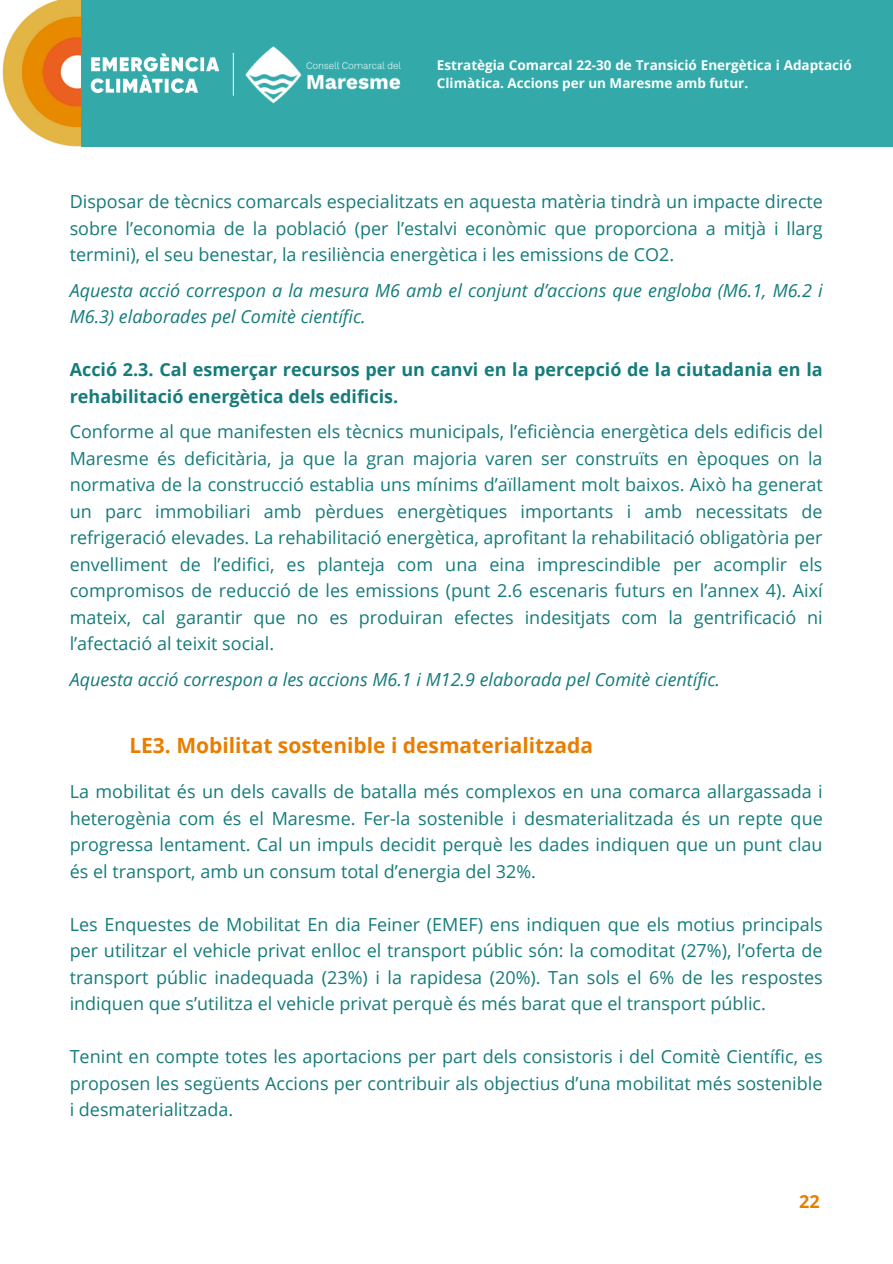
<style>
.page{position:relative;width:893px;height:1264px;background:#fff}
.page>*{position:absolute;margin:0;border:0;box-sizing:border-box;transform-origin:0 0}
.t1{font:700 21px "Open Sans";color:#e87d00}
.t2{font:18px/26.5px "Open Sans";color:#157b7b;text-align:justify}
.t3{font:italic 18px/26.5px "Open Sans";color:#157b7b}
.t4{font:700 18px/26.5px "Open Sans";color:#157b7b}
.t5{font:700 18px "Open Sans";color:#e87d00}
.t6{font:700 13.5px/18px "Open Sans";color:#fefefe}
</style>
<div class="page">
<img style="left:2px;top:0;width:79px;height:147px">
<div style="left:81px;top:0;width:811px;height:146px;background:#33aaa9"></div>
<img style="left:90px;top:53px;width:130px;height:40px">
<img style="left:232px;top:46px;width:170px;height:58px">
<hr style="left:233px;top:53px;width:1px;height:43px;background:#fefefe">
<p class="t6" style="left:437px;top:55px;width:416px">Estratègia Comarcal 22-30 de Transició Energètica i Adaptació<br>Climàtica. Accions per un Maresme amb futur.</p>
<p class="t2" style="left:70px;top:188px;width:754px">Disposar de tècnics comarcals especialitzats en aquesta matèria tindrà un impacte directe sobre l’economia de la població (per l’estalvi econòmic que proporciona a mitjà i llarg termini), el seu benestar, la resiliència energètica i les emissions de CO2.</p>
<p class="t3" style="left:70px;top:277px;width:754px">Aquesta acció correspon a la mesura M6 amb el conjunt d’accions que engloba (M6.1, M6.2 i<br>M6.3) elaborades pel Comitè científic.</p>
<p class="t4" style="left:70px;top:356px;width:754px">Acció 2.3. Cal esmerçar recursos per un canvi en la percepció de la ciutadania en la rehabilitació energètica dels edificis.</p>
<p class="t2" style="left:70px;top:418px;width:754px">Conforme al que manifesten els tècnics municipals, l’eficiència energètica dels edificis del Maresme és deficitària, ja que la gran majoria varen ser construïts en èpoques on la normativa de la construcció establia uns mínims d’aïllament molt baixos. Això ha generat un parc immobiliari amb pèrdues energètiques importants i amb necessitats de refrigeració elevades. La rehabilitació energètica, aprofitant la rehabilitació obligatòria per envelliment de l’edifici, es planteja com una eina imprescindible per acomplir els compromisos de reducció de les emissions (punt 2.6 escenaris futurs en l’annex 4). Així mateix, cal garantir que no es produiran efectes indesitjats com la gentrificació ni l’afectació al teixit social.</p>
<p class="t3" style="left:70px;top:665px;width:652px">Aquesta acció correspon a les accions M6.1 i M12.9 elaborada pel Comitè científic.</p>
<p class="t1" style="left:129px;top:730px;width:465px">LE3. Mobilitat sostenible i desmaterialitzada</p>
<p class="t2" style="left:70px;top:778px;width:754px">La mobilitat és un dels cavalls de batalla més complexos en una comarca allargassada i heterogènia com és el Maresme. Fer-la sostenible i desmaterialitzada és un repte que progressa lentament. Cal un impuls decidit perquè les dades indiquen que un punt clau és el transport, amb un consum total d’energia del 32%.</p>
<p class="t2" style="left:70px;top:910px;width:754px">Les Enquestes de Mobilitat En dia Feiner (EMEF) ens indiquen que els motius principals per utilitzar el vehicle privat enlloc el transport públic són: la comoditat (27%), l’oferta de transport públic inadequada (23%) i la rapidesa (20%). Tan sols el 6% de les respostes indiquen que s’utilitza el vehicle privat perquè és més barat que el transport públic.</p>
<p class="t2" style="left:70px;top:1042px;width:754px">Tenint en compte totes les aportacions per part dels consistoris i del Comitè Científic, es proposen les següents Accions per contribuir als objectius d’una mobilitat més sostenible i desmaterialitzada.</p>
<p class="t5" style="left:799px;top:1188px;width:22px">22</p>
</div>
